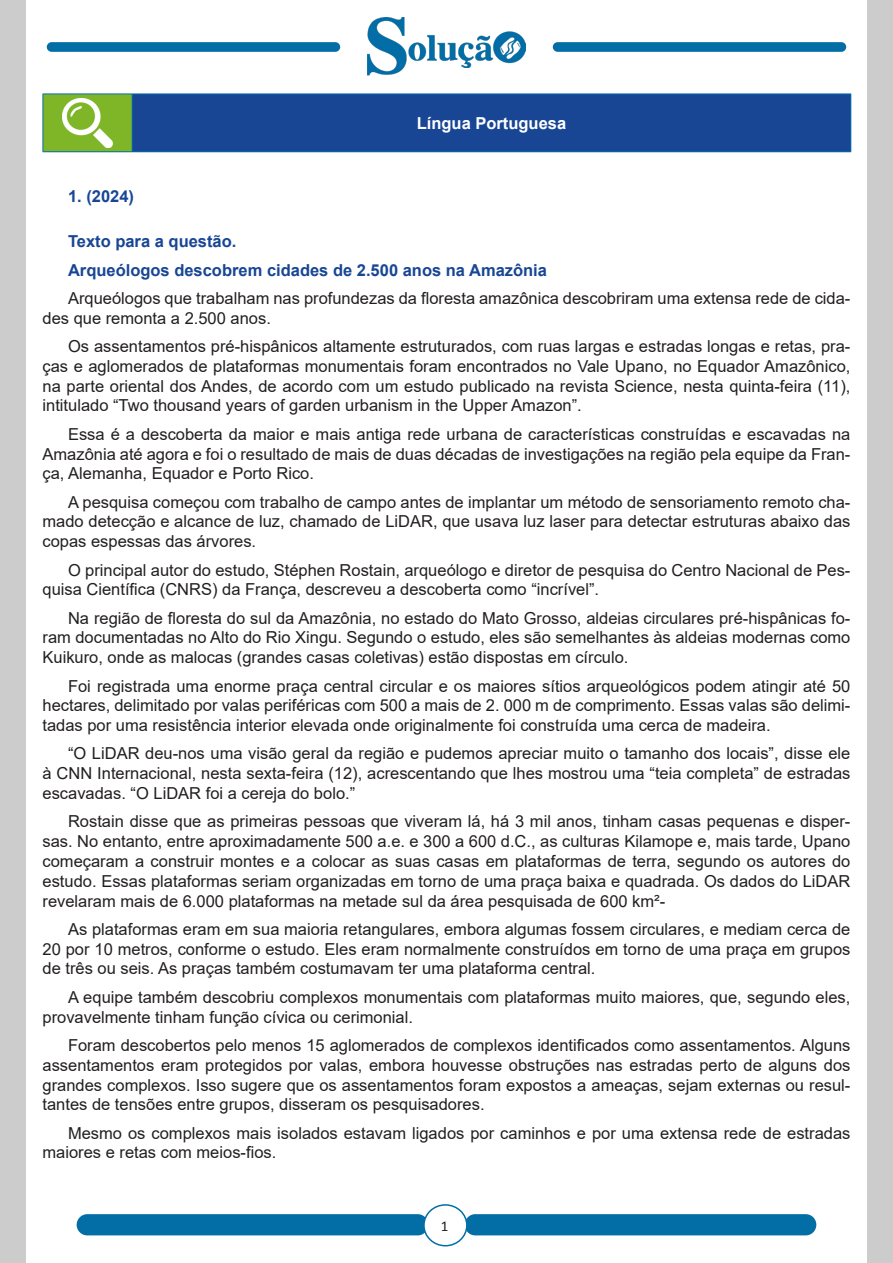
<style>
.page{position:relative;width:893px;height:1263px;background:#fff}
.page>*{position:absolute;margin:0;border:0;box-sizing:border-box;transform-origin:0 0}
.TEXTO_BASE{font:16.5px/19.8px "Arial";color:#231f20;text-align:justify}
.TEXTO_BASE-2{font:700 16.5px "Arial";color:#184695}
.CENTRALIZAR{font:700 16.5px "Arial";color:#fff}
.t1{font:15px "Calibri";color:#231f20}
</style>
<div class="page">
<div style="left:0;top:0;width:26px;height:1263px;background:#ccc"></div>
<div style="left:867px;top:0;width:26px;height:1263px;background:#ccc"></div>
<div style="left:77px;top:1214px;width:351px;height:21px;background:#036ea6;border-radius:11px"></div>
<div style="left:465px;top:1214px;width:351px;height:21px;background:#036ea6;border-radius:11px"></div>
<div style="left:424px;top:1205px;width:43px;height:41px;background:#fff;border-radius:50%"></div>
<div style="left:423px;top:1204px;width:45px;height:42px;border:2px solid #036ea6;border-radius:50%"></div>
<div style="left:47px;top:42px;width:293px;height:10px;background:#036ea6;border-radius:5px"></div>
<div style="left:553px;top:42px;width:293px;height:10px;background:#036ea6;border-radius:5px"></div>
<img style="left:367px;top:17px;width:159px;height:58px">
<div style="left:406px;top:68px;width:120px;height:9px;background:#fff"></div>
<div style="left:436px;top:28px;width:39px;height:12px;background:#fff"></div>
<hr style="left:406px;top:67px;width:44px;height:3px;background:#fff">
<hr style="left:481px;top:67px;width:45px;height:3px;background:#fff">
<div style="left:43px;top:94px;width:89px;height:58px;background:#7fb628"></div>
<div style="left:132px;top:94px;width:719px;height:58px;background:#184695"></div>
<hr style="left:43px;top:94px;width:89px;height:1px;background:#036ea6">
<hr style="left:43px;top:94px;width:1px;height:57px;background:#036ea6">
<hr style="left:43px;top:151px;width:89px;height:1px;background:#036ea6">
<hr style="left:132px;top:94px;width:719px;height:1px;background:#036ea6">
<hr style="left:132px;top:94px;width:1px;height:57px;background:#036ea6">
<hr style="left:850px;top:94px;width:1px;height:57px;background:#036ea6">
<hr style="left:132px;top:151px;width:719px;height:1px;background:#036ea6">
<img style="left:62px;top:98px;width:51px;height:49px">
<p class="CENTRALIZAR" style="left:417px;top:111px;width:151px">Língua Portuguesa</p>
<p class="TEXTO_BASE-2" style="left:68px;top:184px;width:68px">1. (2024)</p>
<p class="TEXTO_BASE-2" style="left:68px;top:230px;width:170px">Texto para a questão.</p>
<p class="TEXTO_BASE-2" style="left:68px;top:258px;width:480px">Arqueólogos descobrem cidades de 2.500 anos na Amazônia</p>
<p class="TEXTO_BASE" style="left:43px;top:288px;width:809px;text-indent:26px">Arqueólogos que trabalham nas profundezas da floresta amazônica descobriram uma extensa rede de cida&shy;des que remonta a 2.500 anos.</p>
<p class="TEXTO_BASE" style="left:43px;top:336px;width:809px;text-indent:26px">Os assentamentos pré-hispânicos altamente estruturados, com ruas largas e estradas longas e retas, pra&shy;ças e aglomerados de plataformas monumentais foram encontrados no Vale Upano, no Equador Amazônico, na parte oriental dos Andes, de acordo com um estudo publicado na revista Science, nesta quinta-feira (11), intitulado “Two thousand years of garden urbanism in the Upper Amazon”.</p>
<p class="TEXTO_BASE" style="left:43px;top:424px;width:809px;text-indent:26px">Essa é a descoberta da maior e mais antiga rede urbana de características construídas e escavadas na Amazônia até agora e foi o resultado de mais de duas décadas de investigações na região pela equipe da Fran&shy;ça, Alemanha, Equador e Porto Rico.</p>
<p class="TEXTO_BASE" style="left:43px;top:492px;width:809px;text-indent:26px">A pesquisa começou com trabalho de campo antes de implantar um método de sensoriamento remoto cha&shy;mado detecção e alcance de luz, chamado de LiDAR, que usava luz laser para detectar estruturas abaixo das copas espessas das árvores.</p>
<p class="TEXTO_BASE" style="left:43px;top:560px;width:809px;text-indent:26px">O principal autor do estudo, Stéphen Rostain, arqueólogo e diretor de pesquisa do Centro Nacional de Pes&shy;quisa Científica (CNRS) da França, descreveu a descoberta como “incrível”.</p>
<p class="TEXTO_BASE" style="left:43px;top:608px;width:809px;text-indent:26px">Na região de floresta do sul da Amazônia, no estado do Mato Grosso, aldeias circulares pré-hispânicas fo&shy;ram documentadas no Alto do Rio Xingu. Segundo o estudo, eles são semelhantes às aldeias modernas como Kuikuro, onde as malocas (grandes casas coletivas) estão dispostas em círculo.</p>
<p class="TEXTO_BASE" style="left:43px;top:676px;width:809px;text-indent:26px">Foi registrada uma enorme praça central circular e os maiores sítios arqueológicos podem atingir até 50 hectares, delimitado por valas periféricas com 500 a mais de 2. 000 m de comprimento. Essas valas são delimi&shy;tadas por uma resistência interior elevada onde originalmente foi construída uma cerca de madeira.</p>
<p class="TEXTO_BASE" style="left:43px;top:744px;width:809px;text-indent:26px">“O LiDAR deu-nos uma visão geral da região e pudemos apreciar muito o tamanho dos locais”, disse ele à CNN Internacional, nesta sexta-feira (12), acrescentando que lhes mostrou uma “teia completa” de estradas escavadas. “O LiDAR foi a cereja do bolo.”</p>
<p class="TEXTO_BASE" style="left:43px;top:811px;width:809px;text-indent:26px">Rostain disse que as primeiras pessoas que viveram lá, há 3 mil anos, tinham casas pequenas e disper&shy;sas. No entanto, entre aproximadamente 500 a.e. e 300 a 600 d.C., as culturas Kilamope e, mais tarde, Upano começaram a construir montes e a colocar as suas casas em plataformas de terra, segundo os autores do estudo. Essas plataformas seriam organizadas em torno de uma praça baixa e quadrada. Os dados do LiDAR revelaram mais de 6.000 plataformas na metade sul da área pesquisada de 600 km²-</p>
<p class="TEXTO_BASE" style="left:43px;top:919px;width:809px;text-indent:26px">As plataformas eram em sua maioria retangulares, embora algumas fossem circulares, e mediam cerca de 20 por 10 metros, conforme o estudo. Eles eram normalmente construídos em torno de uma praça em grupos de três ou seis. As praças também costumavam ter uma plataforma central.</p>
<p class="TEXTO_BASE" style="left:43px;top:987px;width:809px;text-indent:26px">A equipe também descobriu complexos monumentais com plataformas muito maiores, que, segundo eles, provavelmente tinham função cívica ou cerimonial.</p>
<p class="TEXTO_BASE" style="left:43px;top:1035px;width:809px;text-indent:26px">Foram descobertos pelo menos 15 aglomerados de complexos identificados como assentamentos. Alguns assentamentos eram protegidos por valas, embora houvesse obstruções nas estradas perto de alguns dos grandes complexos. Isso sugere que os assentamentos foram expostos a ameaças, sejam externas ou resul&shy;tantes de tensões entre grupos, disseram os pesquisadores.</p>
<p class="TEXTO_BASE" style="left:43px;top:1123px;width:809px;text-indent:26px">Mesmo os complexos mais isolados estavam ligados por caminhos e por uma extensa rede de estradas maiores e retas com meios-fios.</p>
<p class="t1" style="left:441px;top:1216px;width:9px">1</p>
</div>
